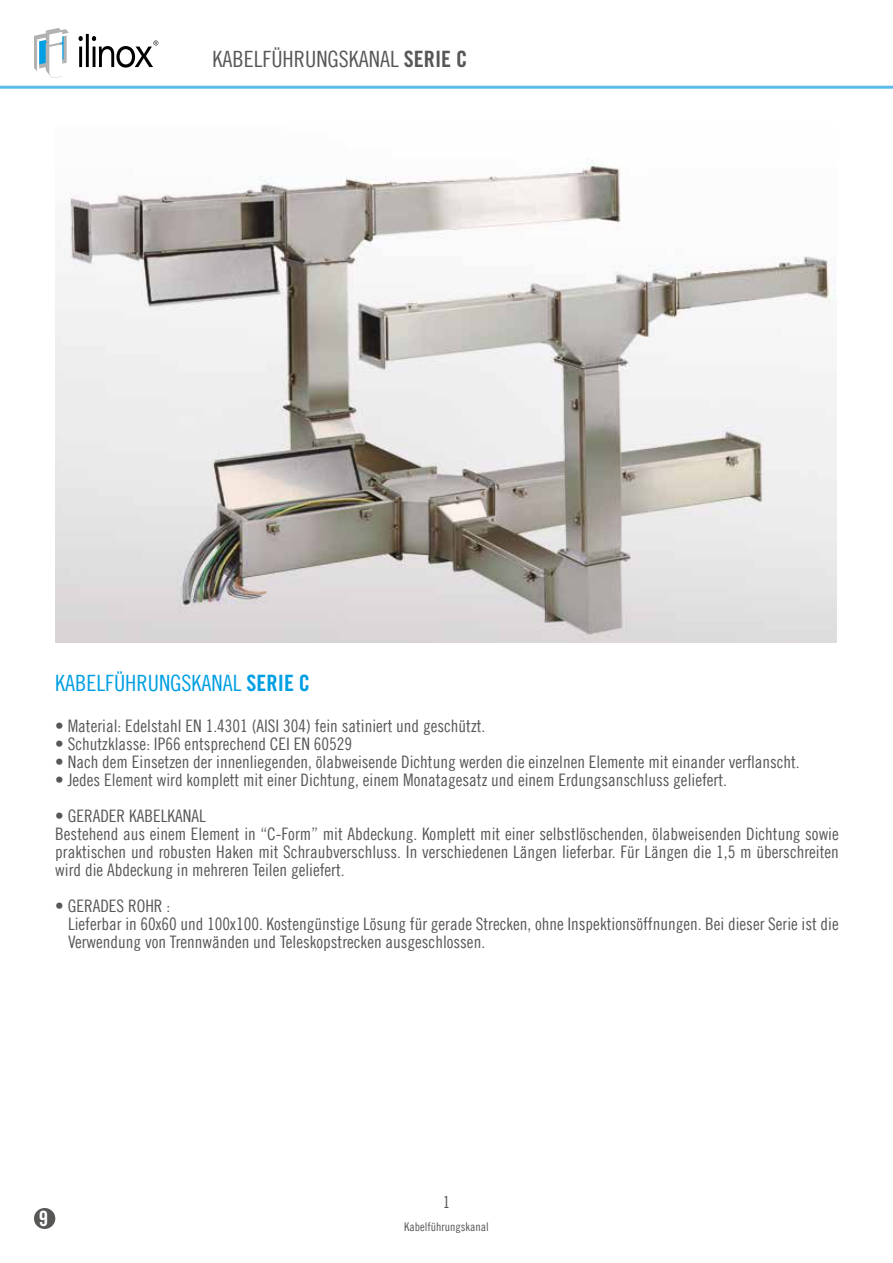
<style>
.page{position:relative;width:893px;height:1263px;background:#fff}
.page>*{position:absolute;margin:0;border:0;box-sizing:border-box;transform-origin:0 0}
.t1{font:22.5px "Trade Gothic LT Std Cn 18";color:#009fe3}
.t2{font:22.5px "Trade Gothic LT Std Cn 18";color:#575756}
.t3{font:21px "Trade Gothic Bold Cond Twenty";color:#fff}
.t4{font:17.25px/18px "Trade Gothic LT Std Cn 18";color:#575756}
.t5{font:16.5px "Trade Gothic LT Std Cn 18";color:#575756}
.t6{font:12px "Trade Gothic LT Std Cn 18";color:#575756}
.s1{font-family:"Trade Gothic Bold Cond Twenty"}
</style>
<div class="page">
<hr style="left:0;top:86px;width:893px;height:3px;background:#58bbeb">
<svg style="left:79px;top:34px;width:79px;height:34px"></svg>
<svg style="left:34px;top:28px;width:35px;height:50px"></svg>
<img style="left:55px;top:159px;width:781px;height:484px">
<div style="left:34px;top:1208px;width:21px;height:21px;background:#575756;border-radius:50%"></div>
<h1 class="t2" style="left:213px;top:46px;width:256px">KABELFÜHRUNGSKANAL <span class="s1">SERIE C</span></h1>
<h1 class="t1" style="left:55px;top:670px;width:256px">KABELFÜHRUNGSKANAL <span class="s1">SERIE C</span></h1>
<p class="t4" style="left:55px;top:716px;width:432px">• Material: Edelstahl EN 1.4301 (AISI 304) fein satiniert und geschützt.</p>
<p class="t4" style="left:55px;top:734px;width:298px">• Schutzklasse: IP66 entsprechend CEI EN 60529</p>
<p class="t4" style="left:55px;top:752px;width:746px">• Nach dem Einsetzen der innenliegenden, ölabweisende Dichtung werden die einzelnen Elemente mit einander verflanscht.</p>
<p class="t4" style="left:55px;top:770px;width:673px">• Jedes Element wird komplett mit einer Dichtung, einem Monatagesatz und einem Erdungsanschluss geliefert.</p>
<p class="t4" style="left:55px;top:806px;width:785px">• GERADER KABELKANAL<br>Bestehend aus einem Element in “C-Form” mit Abdeckung. Komplett mit einer selbstlöschenden, ölabweisenden Dichtung sowie praktischen und robusten Haken mit Schraubverschluss. In verschiedenen Längen lieferbar. Für Längen die 1,5 m überschreiten wird die Abdeckung in mehreren Teilen geliefert.</p>
<p class="t4" style="left:68px;top:896px;width:772px;text-indent:-13px">• GERADES ROHR :<br>Lieferbar in 60x60 und 100x100. Kostengünstige Lösung für gerade Strecken, ohne Inspektionsöffnungen. Bei dieser Serie ist die<br>Verwendung von Trennwänden und Teleskopstrecken ausgeschlossen.</p>
<p class="t3" style="left:39px;top:1205px;width:11px">9</p>
<p class="t5" style="left:443px;top:1192px;width:9px">1</p>
<p class="t6" style="left:404px;top:1220px;width:86px">Kabelführungskanal</p>
</div>
